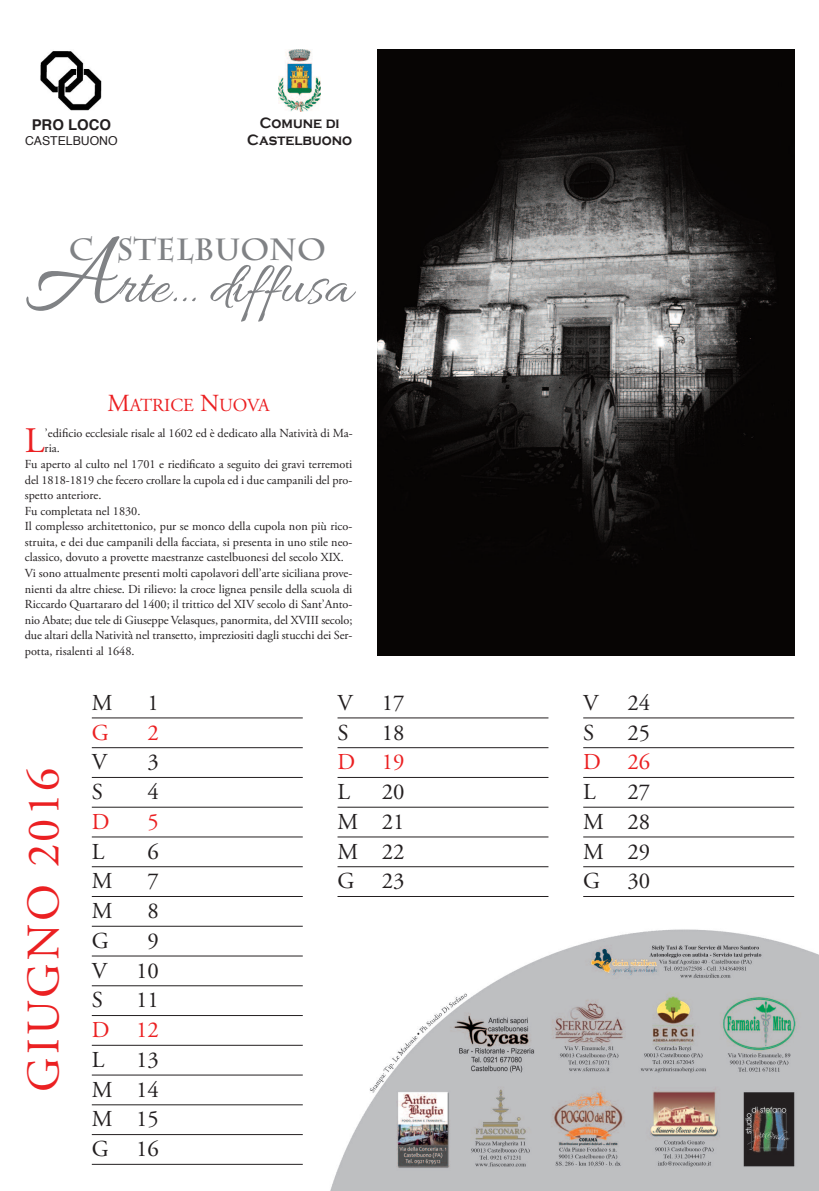
<style>
.page{position:relative;width:819px;height:1191px;background:#fff}
.page>*{position:absolute;margin:0;border:0;box-sizing:border-box;transform-origin:0 0}
.t1{font:109.11px "Allura";color:#808285}
.t2{font:60.02px "Allura";color:#808285}
.t3{font:46.38px "Adobe Garamond Pro";letter-spacing:.065em;color:#eb2022}
.t4{font:35.88px "Adobe Garamond Pro";color:#eb2022}
.t5{font:700 30.54px "Charlemagne Std";color:#808285}
.t6{font:22.75px/29.8px "Adobe Garamond Pro";color:#231f20;text-align:justify}
.t7{font:22.75px "Adobe Garamond Pro";color:#eb2022}
.t8{font:18.38px "Adobe Garamond Pro";color:#eb2022}
.t9{font:700 15.4px/16.6px "Copperplate Gothic";color:#231f20;text-align:center;scale:.91 1}
.t10{font:700 14.88px "Helvetica";color:#231f20}
.t11{font:12.25px "Adobe Garamond Pro";color:#231f20}
.t12{font:12.25px "Helvetica";color:#231f20}
.s1{font-size:24.5px}
</style>
<div class="page">
<img style="left:91px;top:925px;width:728px;height:266px">
<hr style="left:92px;top:717px;width:211px;height:1px;background:#231f20">
<hr style="left:92px;top:747px;width:211px;height:1px;background:#231f20">
<hr style="left:92px;top:777px;width:211px;height:1px;background:#231f20">
<hr style="left:92px;top:807px;width:211px;height:1px;background:#231f20">
<hr style="left:92px;top:836px;width:211px;height:1px;background:#231f20">
<hr style="left:92px;top:866px;width:211px;height:1px;background:#231f20">
<hr style="left:92px;top:896px;width:211px;height:1px;background:#231f20">
<hr style="left:92px;top:926px;width:211px;height:1px;background:#231f20">
<hr style="left:92px;top:955px;width:211px;height:1px;background:#231f20">
<hr style="left:92px;top:985px;width:211px;height:1px;background:#231f20">
<hr style="left:92px;top:1015px;width:211px;height:1px;background:#231f20">
<hr style="left:92px;top:1045px;width:211px;height:1px;background:#231f20">
<hr style="left:92px;top:1074px;width:211px;height:1px;background:#231f20">
<hr style="left:92px;top:1104px;width:211px;height:1px;background:#231f20">
<hr style="left:92px;top:1134px;width:211px;height:1px;background:#231f20">
<hr style="left:92px;top:1164px;width:211px;height:1px;background:#231f20">
<hr style="left:337px;top:717px;width:211px;height:1px;background:#231f20">
<hr style="left:337px;top:747px;width:211px;height:1px;background:#231f20">
<hr style="left:337px;top:777px;width:211px;height:1px;background:#231f20">
<hr style="left:337px;top:807px;width:211px;height:1px;background:#231f20">
<hr style="left:337px;top:836px;width:211px;height:1px;background:#231f20">
<hr style="left:337px;top:866px;width:211px;height:1px;background:#231f20">
<hr style="left:337px;top:896px;width:211px;height:1px;background:#231f20">
<hr style="left:583px;top:717px;width:211px;height:1px;background:#231f20">
<hr style="left:583px;top:747px;width:211px;height:1px;background:#231f20">
<hr style="left:583px;top:777px;width:211px;height:1px;background:#231f20">
<hr style="left:583px;top:807px;width:211px;height:1px;background:#231f20">
<hr style="left:583px;top:836px;width:211px;height:1px;background:#231f20">
<hr style="left:583px;top:866px;width:211px;height:1px;background:#231f20">
<hr style="left:583px;top:896px;width:211px;height:1px;background:#231f20">
<img style="left:377px;top:50px;width:417px;height:605px">
<img style="left:279px;top:50px;width:42px;height:62px">
<img style="left:40px;top:51px;width:62px;height:60px">
<p class="t10" style="left:32px;top:119px;width:81px">PRO LOCO</p>
<p class="t12" style="left:25px;top:136px;width:94px">CASTELBUONO</p>
<p class="t9" style="left:247px;top:115px;width:117px">Comune di<br>Castelbuono</p>
<h3 class="t5" style="left:69px;top:231px;width:258px">C STELBUONO</h3>
<h2 class="t2" style="left:118px;top:245px;width:236px">rte… diffusa</h2>
<h1 class="t1" style="left:25px;top:199px;width:94px">A</h1>
<h3 class="t8" style="left:108px;top:397px;width:163px"><span class="s1">M</span>AtRICe <span class="s1">N</span>UOVA</h3>
<h3 class="t4" style="left:25px;top:427px;width:21px">l</h3>
<p class="t11" style="left:45px;top:428px;width:309px">’edificio ecclesiale risale al 1602 ed è dedicato alla Natività di Ma-</p>
<p class="t11" style="left:45px;top:443px;width:17px">ria.</p>
<p class="t11" style="left:25px;top:459px;width:329px">Fu aperto al culto nel 1701 e riedificato a seguito dei gravi terremoti</p>
<p class="t11" style="left:25px;top:475px;width:329px">del 1818-1819 che fecero crollare la cupola ed i due campanili del pro-</p>
<p class="t11" style="left:25px;top:490px;width:78px">spetto anteriore.</p>
<p class="t11" style="left:25px;top:506px;width:117px">Fu completata nel 1830.</p>
<p class="t11" style="left:25px;top:521px;width:329px">Il complesso architettonico, pur se monco della cupola non più rico-</p>
<p class="t11" style="left:25px;top:537px;width:329px">struita, e dei due campanili della facciata, si presenta in uno stile neo-</p>
<p class="t11" style="left:25px;top:552px;width:320px">classico, dovuto a provette maestranze castelbuonesi del secolo XIX.</p>
<p class="t11" style="left:25px;top:568px;width:329px">Vi sono attualmente presenti molti capolavori dell’arte siciliana prove-</p>
<p class="t11" style="left:25px;top:584px;width:329px">nienti da altre chiese. Di rilievo: la croce lignea pensile della scuola di</p>
<p class="t11" style="left:25px;top:599px;width:329px">Riccardo Quartararo del 1400; il trittico del XIV secolo di Sant’Anto-</p>
<p class="t11" style="left:25px;top:615px;width:329px">nio Abate; due tele di Giuseppe Velasques, panormita, del XVIII secolo;</p>
<p class="t11" style="left:25px;top:630px;width:329px">due altari della Natività nel transetto, impreziositi dagli stucchi dei Ser-</p>
<p class="t11" style="left:25px;top:646px;width:111px">potta, risalenti al 1648.</p>
<h3 class="t3" style="left:25px;top:1091px;width:325px;rotate:-90deg">GIUGNO 2016</h3>
<h3 class="t6" style="left:92px;top:689px;width:22px">M</h3>
<h3 class="t6" style="left:147px;top:689px;width:13px">1</h3>
<h3 class="t7" style="left:92px;top:723px;width:18px">G</h3>
<h3 class="t7" style="left:147px;top:723px;width:13px">2</h3>
<h3 class="t6" style="left:92px;top:749px;width:17px">V</h3>
<h3 class="t6" style="left:147px;top:749px;width:13px">3</h3>
<h3 class="t6" style="left:92px;top:779px;width:13px">S</h3>
<h3 class="t6" style="left:147px;top:779px;width:13px">4</h3>
<h3 class="t7" style="left:92px;top:812px;width:19px">D</h3>
<h3 class="t7" style="left:147px;top:812px;width:13px">5</h3>
<h3 class="t6" style="left:92px;top:838px;width:14px">l</h3>
<h3 class="t6" style="left:147px;top:838px;width:13px">6</h3>
<h3 class="t6" style="left:92px;top:868px;width:22px">M</h3>
<h3 class="t6" style="left:147px;top:868px;width:13px">7</h3>
<h3 class="t6" style="left:92px;top:898px;width:22px">M</h3>
<h3 class="t6" style="left:147px;top:898px;width:13px">8</h3>
<h3 class="t6" style="left:92px;top:927px;width:18px">G</h3>
<h3 class="t6" style="left:147px;top:927px;width:13px">9</h3>
<h3 class="t6" style="left:92px;top:957px;width:17px">V</h3>
<h3 class="t6" style="left:136px;top:957px;width:24px">10</h3>
<h3 class="t6" style="left:92px;top:987px;width:13px">S</h3>
<h3 class="t6" style="left:136px;top:987px;width:24px">11</h3>
<h3 class="t7" style="left:92px;top:1020px;width:68px">D 12</h3>
<h3 class="t6" style="left:92px;top:1046px;width:14px">l</h3>
<h3 class="t6" style="left:92px;top:1046px;width:68px;text-indent:44px">13<br>M 14<br>M 15<br>G 16</h3>
<h3 class="t6" style="left:337px;top:689px;width:17px">V</h3>
<h3 class="t6" style="left:382px;top:689px;width:24px">17</h3>
<h3 class="t6" style="left:337px;top:719px;width:13px">S</h3>
<h3 class="t6" style="left:382px;top:719px;width:24px">18</h3>
<h3 class="t7" style="left:337px;top:753px;width:68px">D 19</h3>
<h3 class="t6" style="left:337px;top:779px;width:14px">l</h3>
<h3 class="t6" style="left:337px;top:779px;width:68px;text-indent:44px">20<br>M 21<br>M 22<br>G 23</h3>
<h3 class="t6" style="left:583px;top:689px;width:17px">V</h3>
<h3 class="t6" style="left:627px;top:689px;width:24px">24</h3>
<h3 class="t6" style="left:583px;top:719px;width:13px">S</h3>
<h3 class="t6" style="left:627px;top:719px;width:24px">25</h3>
<h3 class="t7" style="left:583px;top:753px;width:68px">D 26</h3>
<h3 class="t6" style="left:583px;top:779px;width:14px">l</h3>
<h3 class="t6" style="left:583px;top:779px;width:68px;text-indent:44px">27<br>M 28<br>M 29<br>G 30</h3>
</div>
